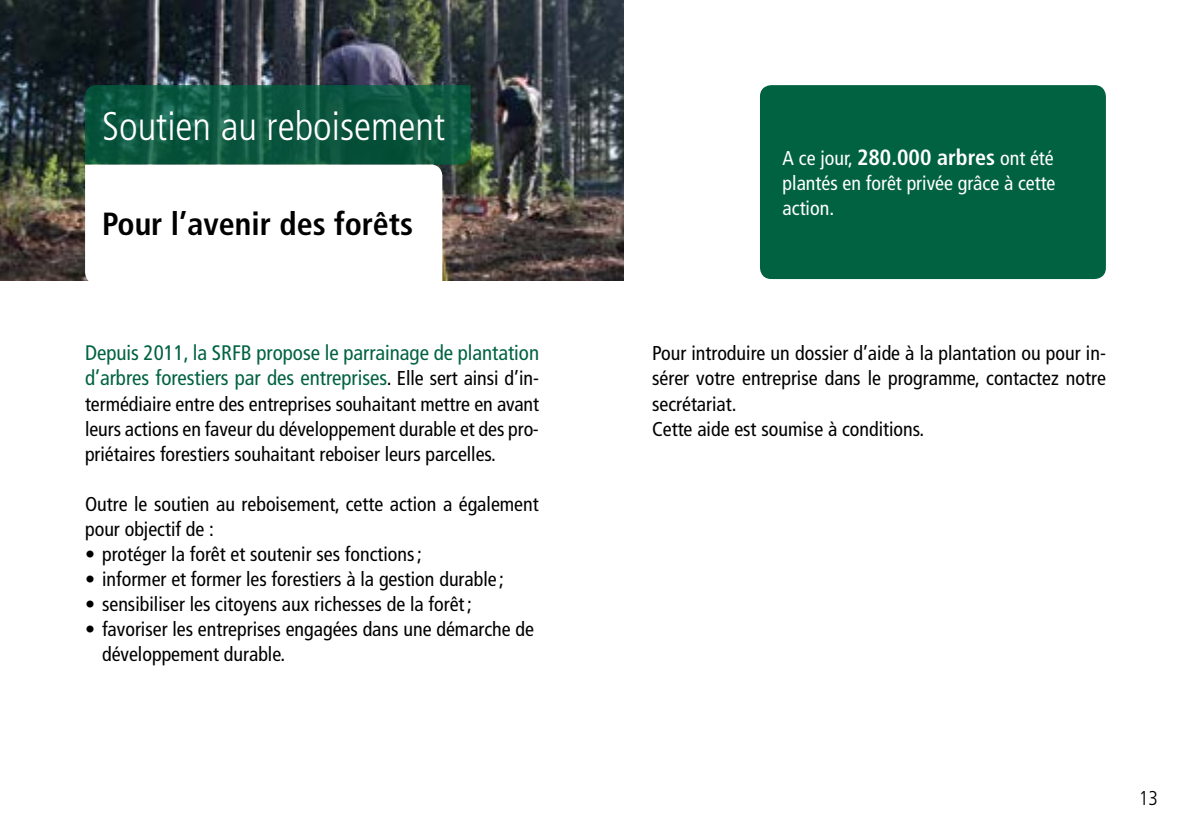
<style>
.page{position:relative;width:1191px;height:840px;background:#fff}
.page>*{position:absolute;margin:0;border:0;box-sizing:border-box;transform-origin:0 0}
.t1{font:300 condensed 40px "Frutiger LT Std";color:#fff}
.t2{font:700 condensed 32px "Frutiger LT Std";color:#000}
.t3{font:condensed 21px/25px "Frutiger LT Std";color:#006241}
.t4{font:condensed 20px/25px "Frutiger LT Std";color:#000}
.t5{font:condensed 20px/25px "Frutiger LT Std";color:#fff;text-align:justify}
.t6{font:300 condensed 20px "Frutiger LT Std";color:#000}
.s1{font-size:20px;color:#000}
.s2{font-weight:700;font-size:22px}
</style>
<div class="page">
<img style="left:0;top:0;width:624px;height:280px">
<svg style="left:85px;top:85px;width:386px;height:79px;background:#0d5840"></svg>
<svg style="left:85px;top:164px;width:357px;height:117px"></svg>
<div style="left:760px;top:85px;width:346px;height:194px;background:#006241;border-radius:11px"></div>
<h1 class="t1" style="left:102px;top:103px;width:345px">Soutien au reboisement</h1>
<h2 class="t2" style="left:102px;top:205px;width:312px">Pour l’avenir des forêts</h2>
<p class="t3" style="left:85px;top:340px;width:455px">Depuis 2011, la SRFB propose le parrainage de plantation d’arbres forestiers par des entreprises<span class="s1">. Elle sert ainsi d’in-</span></p>
<p class="t4" style="left:85px;top:391px;width:455px;text-align:justify">termédiaire entre des entreprises souhaitant mettre en avant leurs actions en faveur du développement durable et des pro&shy;priétaires forestiers souhaitant reboiser leurs parcelles.</p>
<p class="t4" style="left:85px;top:491px;width:455px">Outre le soutien au reboisement, cette action a également pour objectif de :</p>
<p class="t4" style="left:85px;top:541px;width:338px">• protéger la forêt et soutenir ses fonctions;</p>
<p class="t4" style="left:85px;top:566px;width:420px">• informer et former les forestiers à la gestion durable ;</p>
<p class="t4" style="left:85px;top:591px;width:388px">• sensibiliser les citoyens aux richesses de la forêt;</p>
<p class="t4" style="left:102px;top:616px;width:433px;text-indent:-17px">• favoriser les entreprises engagées dans une démarche de développement durable.</p>
<p class="t5" style="left:782px;top:146px;width:274px">A ce jour, <span class="s2">280.000 arbres</span> ont été plantés en forêt privée grâce à cette action.</p>
<p class="t4" style="left:652px;top:341px;width:455px">Pour introduire un dossier d’aide à la plantation ou pour in&shy;sérer votre entreprise dans le programme, contactez notre secrétariat.<br>Cette aide est soumise à conditions.</p>
<p class="t6" style="left:1138px;top:786px;width:21px">13</p>
</div>
